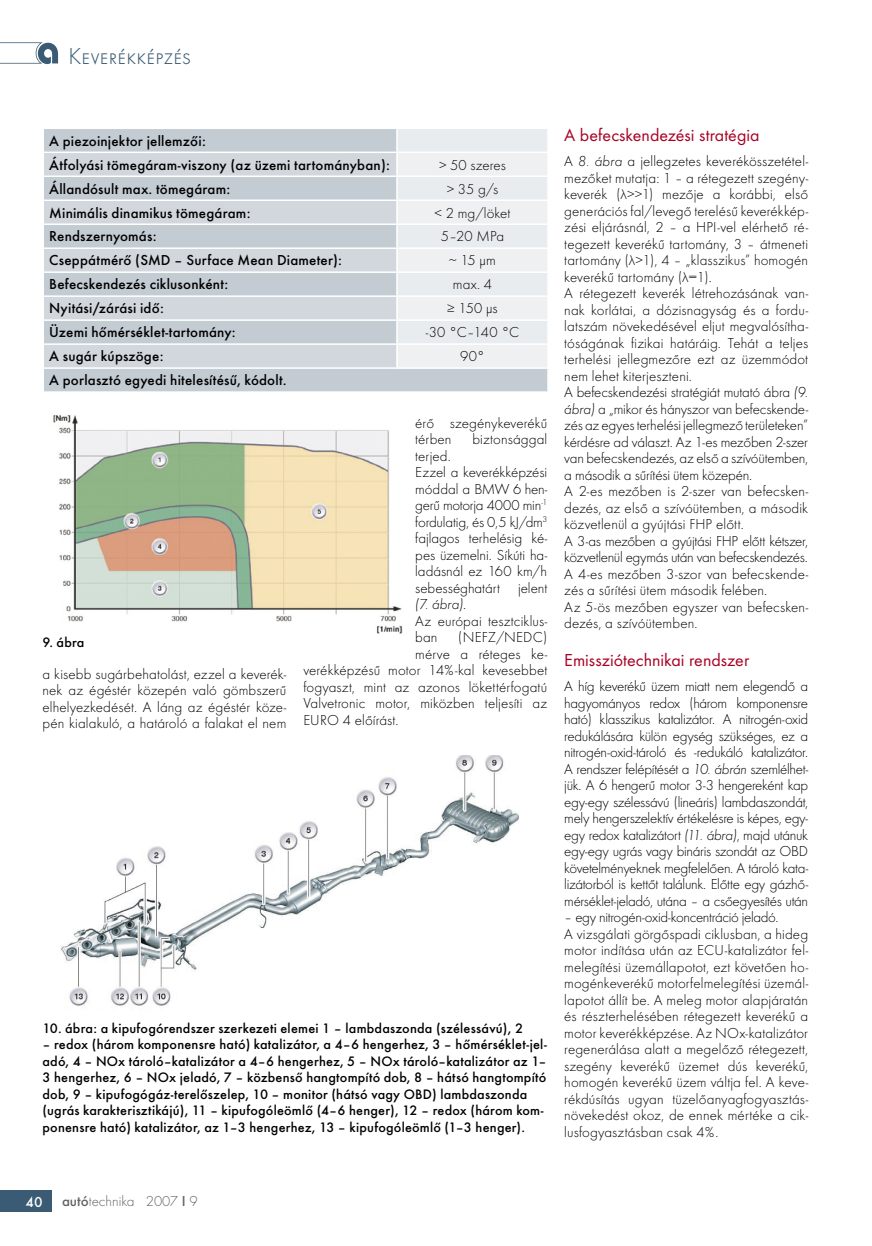
<style>
.page{position:relative;width:872px;height:1246px;background:#fff}
.page>*{position:absolute;margin:0;border:0;box-sizing:border-box;transform-origin:0 0}
.t1{font:300 24px "Futura TOT";letter-spacing:-.01em;color:#3a5b73}
.t2{font:18px "Futura TOT Boo";color:#a80023}
.t3{font:300 15px/16.5px "Futura TOT";letter-spacing:.005em;color:#000}
.t4{font:500 15px/24px "Futura TOT";letter-spacing:.01em;color:#000}
.t5{font:300 15px "Futura TOT";color:#636363}
.t6{font:500 15px "Futura TOT";color:#fff}
.t7{font:500 14.25px/16.5px "Futura TOT";letter-spacing:.015em;color:#000}
.s1{font-style:italic}
.s2{font-weight:500}
</style>
<div class="page">
<div style="left:0;top:1191px;width:51px;height:21px;background:#3a5b73"></div>
<svg style="left:0;top:42px;width:58px;height:22px"></svg>
<img style="left:61px;top:756px;width:458px;height:251px">
<div style="left:44px;top:129px;width:503px;height:262px;background:#c3cbd3"></div>
<svg style="left:44px;top:153px;width:352px;height:214px;background:#cbd1d8"></svg>
<div style="left:398px;top:129px;width:149px;height:238px;background:#eef0f2"></div>
<hr style="left:396px;top:129px;width:2px;height:23px;background:#fff">
<hr style="left:43px;top:152px;width:354px;height:1px;background:#fff">
<hr style="left:397px;top:152px;width:152px;height:1px;background:#fff">
<hr style="left:396px;top:153px;width:2px;height:23px;background:#fff">
<hr style="left:43px;top:176px;width:354px;height:1px;background:#fff">
<hr style="left:397px;top:176px;width:152px;height:1px;background:#fff">
<hr style="left:396px;top:177px;width:2px;height:22px;background:#fff">
<hr style="left:43px;top:199px;width:354px;height:2px;background:#fff">
<hr style="left:397px;top:199px;width:152px;height:2px;background:#fff">
<hr style="left:396px;top:201px;width:2px;height:22px;background:#fff">
<hr style="left:43px;top:223px;width:354px;height:2px;background:#fff">
<hr style="left:397px;top:223px;width:152px;height:2px;background:#fff">
<hr style="left:396px;top:225px;width:2px;height:22px;background:#fff">
<hr style="left:43px;top:247px;width:354px;height:2px;background:#fff">
<hr style="left:397px;top:247px;width:152px;height:2px;background:#fff">
<hr style="left:396px;top:249px;width:2px;height:22px;background:#fff">
<hr style="left:43px;top:271px;width:354px;height:2px;background:#fff">
<hr style="left:397px;top:271px;width:152px;height:2px;background:#fff">
<hr style="left:396px;top:273px;width:2px;height:22px;background:#fff">
<hr style="left:43px;top:295px;width:354px;height:2px;background:#fff">
<hr style="left:397px;top:295px;width:152px;height:2px;background:#fff">
<hr style="left:396px;top:297px;width:2px;height:22px;background:#fff">
<hr style="left:43px;top:319px;width:354px;height:2px;background:#fff">
<hr style="left:397px;top:319px;width:152px;height:2px;background:#fff">
<hr style="left:396px;top:321px;width:2px;height:22px;background:#fff">
<hr style="left:43px;top:343px;width:354px;height:2px;background:#fff">
<hr style="left:397px;top:343px;width:152px;height:2px;background:#fff">
<hr style="left:396px;top:345px;width:2px;height:22px;background:#fff">
<hr style="left:43px;top:367px;width:354px;height:2px;background:#fff">
<hr style="left:397px;top:367px;width:152px;height:2px;background:#fff">
<img style="left:53px;top:415px;width:349px;height:219px">
<div style="left:43px;top:623px;width:256px;height:12px;background:#fff"></div>
<p class="t1" style="left:68px;top:43px;width:124px">KEVERÉKKÉPZÉS</p>
<p class="t4" style="left:49px;top:129px;width:342px">A piezoinjektor jellemzői:<br>Átfolyási tömegáram-viszony (az üzemi tartományban):</p>
<p class="t3" style="left:439px;top:156px;width:68px">&gt; 50 szeres</p>
<p class="t4" style="left:49px;top:176px;width:183px">Állandósult max. tömegáram:</p>
<p class="t3" style="left:447px;top:180px;width:53px">&gt; 35 g/s</p>
<p class="t4" style="left:49px;top:200px;width:203px">Minimális dinamikus tömegáram:</p>
<p class="t3" style="left:434px;top:204px;width:78px">&lt; 2 mg/löket</p>
<p class="t4" style="left:49px;top:224px;width:109px">Rendszernyomás:</p>
<p class="t3" style="left:441px;top:228px;width:65px">5–20 MPa</p>
<p class="t4" style="left:49px;top:248px;width:294px">Cseppátmérő (SMD – Surface Mean Diameter):</p>
<p class="t3" style="left:449px;top:252px;width:48px">∼ 15 µm</p>
<p class="t4" style="left:49px;top:272px;width:181px">Befecskendezés ciklusonként:</p>
<p class="t3" style="left:453px;top:276px;width:41px">max. 4</p>
<p class="t4" style="left:49px;top:296px;width:116px">Nyitási/zárási idő:</p>
<p class="t3" style="left:447px;top:300px;width:52px">≥ 150 µs</p>
<p class="t4" style="left:49px;top:320px;width:188px">Üzemi hőmérséklet-tartomány:</p>
<p class="t3" style="left:426px;top:324px;width:95px">-30 °C–140 °C</p>
<p class="t4" style="left:49px;top:344px;width:116px">A sugár kúpszöge:</p>
<p class="t3" style="left:460px;top:348px;width:26px">90°</p>
<p class="t4" style="left:49px;top:368px;width:239px">A porlasztó egyedi hitelesítésű, kódolt.</p>
<p class="t7" style="left:43px;top:633px;width:43px">9. ábra</p>
<p class="t3" style="left:43px;top:666px;width:245px;text-align:justify">a kisebb sugárbehatolást, ezzel a keverék&shy;nek az égéstér közepén való gömbszerű elhelyezkedését. A láng az égéstér köze&shy;pén kialakuló, a határoló a falakat el nem</p>
<p class="t3" style="left:415px;top:415px;width:133px">érő szegénykeverékű térben</p>
<p class="t3" style="left:472px;top:431px;width:76px">biztonsággal</p>
<p class="t3" style="left:415px;top:448px;width:134px">terjed.<br>Ezzel a keverékképzési móddal a BMW 6 hen&shy;gerű motorja 4000 min<sup>-1 </sup>fordulatig, és 0,5 kJ/dm<sup>3 </sup>fajlagos terhelésig ké&shy;pes üzemelni. Síkúti ha&shy;ladásnál ez 160 km/h sebességhatárt jelent <span class="s1">(7. ábra)</span>.<br>Az európai tesztciklus&shy;ban</p>
<p class="t3" style="left:458px;top:629px;width:91px">(NEFZ/NEDC)</p>
<p class="t3" style="left:415px;top:646px;width:133px">mérve a réteges ke-</p>
<p class="t3" style="left:303px;top:662px;width:245px">verékképzésű motor 14%-kal kevesebbet</p>
<p class="t3" style="left:303px;top:679px;width:245px">fogyaszt, mint az azonos lökettérfogatú</p>
<p class="t3" style="left:303px;top:695px;width:245px">Valvetronic motor, miközben teljesíti az</p>
<p class="t3" style="left:303px;top:712px;width:97px">EURO 4 előírást.</p>
<p class="t7" style="left:43px;top:1020px;width:482px">10. ábra: a kipufogórendszer szerkezeti elemei 1 – lambdaszonda (szélessávú), 2</p>
<p class="t7" style="left:43px;top:1036px;width:506px">– redox (három komponensre ható) katalizátor, a 4–6 hengerhez, 3 – hőmérséklet-jel&shy;adó, 4 – NOx tároló–katalizátor a 4–6 hengerhez, 5 – NOx tároló–katalizátor az 1– 3 hengerhez, 6 – NOx jeladó, 7 – közbenső hangtompító dob, 8 – hátsó hangtompító dob, 9 – kipufogógáz-terelőszelep, 10 – monitor (hátsó vagy OBD) lambdaszonda (ugrás karakterisztikájú), 11 – kipufogóleömlő (4–6 henger), 12 – redox (három kom&shy;ponensre ható) katalizátor, az 1–3 hengerhez, 13 – kipufogóleömlő (1–3 henger).</p>
<p class="t2" style="left:564px;top:124px;width:197px">A befecskendezési stratégia</p>
<p class="t3" style="left:564px;top:153px;width:245px">A <span class="s1">8. ábra</span> a jellegzetes keverékösszetétel&shy;mezőket mutatja: 1 – a rétegezett szegény&shy;keverék (λ&gt;&gt;1) mezője a korábbi, első generációs fal/levegő terelésű keverékkép&shy;zési eljárásnál, 2 – a HPI-vel elérhető ré&shy;tegezett keverékű tartomány, 3 – átmeneti tartomány (λ&gt;1), 4 – „klasszikus” homogén keverékű tartomány (λ=1).<br>A rétegezett keverék létrehozásának van&shy;nak korlátai, a dózisnagyság és a fordu&shy;latszám növekedésével eljut megvalósítha&shy;tóságának fizikai határáig. Tehát a teljes terhelési jellegmezőre ezt az üzemmódot nem lehet kiterjeszteni.<br>A befecskendezési stratégiát mutató ábra <span class="s1">(9. ábra)</span> a „mikor és hányszor van befecskende&shy;zés az egyes terhelési jellegmező területeken” kérdésre ad választ. Az 1-es mezőben 2-szer van befecskendezés, az első a szívóütemben, a második a sűrítési ütem közepén.<br>A 2-es mezőben is 2-szer van befecsken&shy;dezés, az első a szívóütemben, a második közvetlenül a gyújtási FHP előtt.<br>A 3-as mezőben a gyújtási FHP előtt kétszer, közvetlenül egymás után van befecskendezés.<br>A 4-es mezőben 3-szor van befecskende&shy;zés a sűrítési ütem második felében.<br>Az 5-ös mezőben egyszer van befecsken&shy;dezés, a szívóütemben.</p>
<p class="t2" style="left:564px;top:649px;width:186px">Emissziótechnikai rendszer</p>
<p class="t3" style="left:564px;top:678px;width:245px;text-align:justify">A híg keverékű üzem miatt nem elegendő a hagyományos redox (három komponensre ható) klasszikus katalizátor. A nitrogén-oxid redukálására külön egység szükséges, ez a nitrogén-oxid-tároló és -redukáló katalizátor.<br>A rendszer felépítését a <span class="s1">10. ábrán</span> szemlélhet&shy;jük. A 6 hengerű motor 3-3 hengereként kap egy-egy szélessávú (lineáris) lambdaszondát, mely hengerszelektív értékelésre is képes, egy&shy;egy redox katalizátort <span class="s1">(11. ábra)</span>, majd utánuk egy-egy ugrás vagy bináris szondát az OBD követelményeknek megfelelően. A tároló kata&shy;lizátorból is kettőt találunk. Előtte egy gázhő&shy;mérséklet-jeladó, utána – a csőegyesítés után</p>
<p class="t3" style="left:564px;top:909px;width:245px">– egy nitrogén-oxid-koncentráció jeladó.<br>A vizsgálati görgőspadi ciklusban, a hideg motor indítása után az ECU-katalizátor fel&shy;melegítési üzemállapotot, ezt követően ho&shy;mogénkeverékű motorfelmelegítési üzemál&shy;lapotot állít be. A meleg motor alapjáratán és részterhelésében rétegezett keverékű a motor keverékképzése. Az NOx-katalizátor regenerálása alatt a megelőző rétegezett, szegény keverékű üzemet dús keverékű, homogén keverékű üzem váltja fel. A keve&shy;rékdúsítás ugyan tüzelőanyagfogyasztás&shy;növekedést okoz, de ennek mértéke a cik&shy;lusfogyasztásban csak 4%.</p>
<p class="t6" style="left:26px;top:1193px;width:19px">40</p>
<p class="t5" style="left:62px;top:1193px;width:137px"><span class="s2">autó</span>technika 2007 <span class="s2">I</span> 9</p>
</div>
